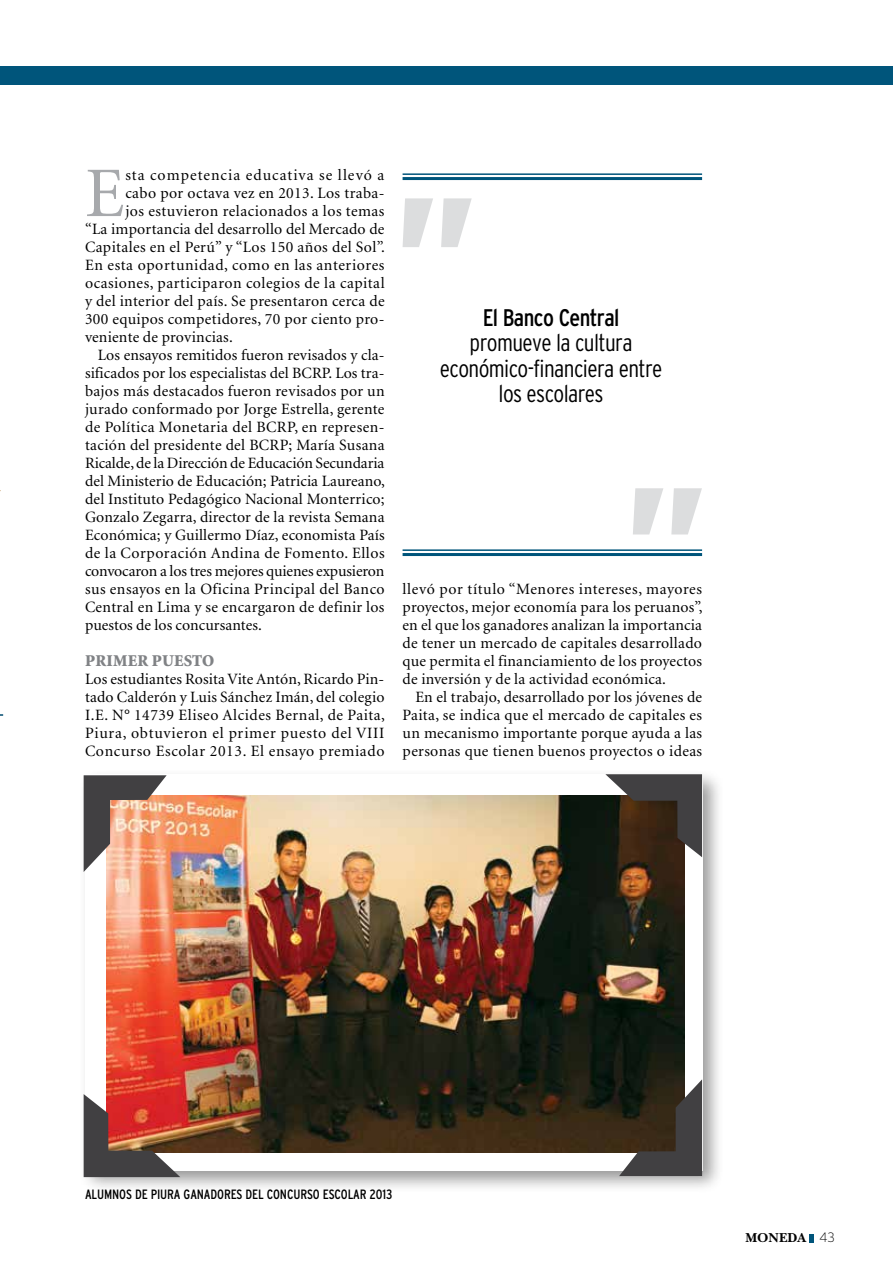
<style>
.page{position:relative;width:893px;height:1276px;background:#fff}
.page>*{position:absolute;margin:0;border:0;box-sizing:border-box;transform-origin:0 0}
.t1{font:71.1px "Minion";color:#a7a9ac}
.t2{font:300 condensed 24px/25.5px "Interstate";letter-spacing:-.025em;color:#000;text-align:center}
.t3{font:condensed 24px "Interstate";letter-spacing:-.025em;color:#000}
.t4{font:900 16.5px "Minion";letter-spacing:.015em;color:#808285}
.t5{font:15.75px/18px "Minion";letter-spacing:.015em;color:#000;text-align:justify}
.t6{font:15.75px "Minion";letter-spacing:-.01em;color:#000}
.t7{font:15.75px "Minion";letter-spacing:.035em;color:#000}
.t8{font:15.75px "Minion";letter-spacing:.065em;color:#000}
.t9{font:condensed 13.5px "Interstate";letter-spacing:-.01em;color:#000}
.t10{font:13.5px "New Baskerville Bold SC";color:#000}
.s1{font-family:"Interstate";font-weight:200}
</style>
<div class="page">
<svg style="left:809px;top:1234px;width:4px;height:8px"></svg>
<div style="left:0;top:67px;width:893px;height:18px;background:#00557b"></div>
<div style="left:79px;top:768px;width:646px;height:425px;background:#000;opacity:.4"></div>
<div style="left:85px;top:774px;width:617px;height:396px;background:#fff"></div>
<img style="left:106px;top:795px;width:578px;height:357px">
<hr style="left:403px;top:553px;width:299px;height:3px;background:#00557b">
<hr style="left:403px;top:549px;width:299px;height:2px;background:#00557b">
<svg style="left:633px;top:488px;width:69px;height:46px"></svg>
<svg style="left:403px;top:198px;width:69px;height:49px"></svg>
<hr style="left:403px;top:177px;width:299px;height:3px;background:#00557b">
<hr style="left:403px;top:173px;width:299px;height:2px;background:#00557b">
<svg style="left:84px;top:775px;width:83px;height:97px"></svg>
<img style="left:84px;top:1094px;width:96px;height:83px">
<svg style="left:619px;top:1079px;width:83px;height:97px"></svg>
<svg style="left:605px;top:774px;width:97px;height:83px"></svg>
<h1 class="t1" style="left:85px;top:158px;width:41px">E</h1>
<p class="t8" style="left:125px;top:167px;width:261px">sta competencia educativa se llevó a</p>
<p class="t5" style="left:125px;top:185px;width:261px">cabo por octava vez en 2013. Los traba-</p>
<p class="t5" style="left:125px;top:203px;width:261px">jos estuvieron relacionados a los temas</p>
<p class="t5" style="left:85px;top:221px;width:301px">“La importancia del desarrollo del Mercado de</p>
<p class="t5" style="left:85px;top:239px;width:301px">Capitales en el Perú” y “Los 150 años del Sol”.</p>
<p class="t7" style="left:85px;top:257px;width:301px">En esta oportunidad, como en las anteriores</p>
<p class="t5" style="left:85px;top:275px;width:301px">ocasiones, participaron colegios de la capital</p>
<p class="t5" style="left:85px;top:293px;width:301px">y del interior del país. Se presentaron cerca de</p>
<p class="t5" style="left:85px;top:311px;width:301px">300 equipos competidores, 70 por ciento pro-</p>
<p class="t5" style="left:85px;top:329px;width:149px">veniente de provincias.</p>
<p class="t5" style="left:98px;top:347px;width:288px">Los ensayos remitidos fueron revisados y cla-</p>
<p class="t5" style="left:85px;top:365px;width:301px">sificados por los especialistas del BCRP. Los tra-</p>
<p class="t5" style="left:85px;top:383px;width:301px">bajos más destacados fueron revisados por un</p>
<p class="t5" style="left:85px;top:401px;width:301px">jurado conformado por Jorge Estrella, gerente</p>
<p class="t5" style="left:85px;top:419px;width:301px">de Política Monetaria del BCRP, en represen-</p>
<p class="t5" style="left:85px;top:437px;width:301px">tación del presidente del BCRP; María Susana</p>
<p class="t6" style="left:85px;top:455px;width:301px">Ricalde, de la Dirección de Educación Secundaria</p>
<p class="t5" style="left:85px;top:473px;width:301px">del Ministerio de Educación; Patricia Laureano,</p>
<p class="t5" style="left:85px;top:491px;width:301px">del Instituto Pedagógico Nacional Monterrico;</p>
<p class="t5" style="left:85px;top:509px;width:301px">Gonzalo Zegarra, director de la revista Semana</p>
<p class="t5" style="left:85px;top:527px;width:301px">Económica; y Guillermo Díaz, economista País</p>
<p class="t5" style="left:85px;top:545px;width:301px">de la Corporación Andina de Fomento. Ellos</p>
<p class="t6" style="left:85px;top:563px;width:301px">convocaron a los tres mejores quienes expusieron</p>
<p class="t5" style="left:85px;top:581px;width:301px">sus ensayos en la Oficina Principal del Banco</p>
<p class="t5" style="left:85px;top:599px;width:301px">Central en Lima y se encargaron de definir los</p>
<p class="t5" style="left:85px;top:617px;width:178px">puestos de los concursantes.</p>
<p class="t4" style="left:85px;top:652px;width:131px">PRIMER PUESTO</p>
<p class="t5" style="left:85px;top:671px;width:301px">Los estudiantes Rosita Vite Antón, Ricardo Pin&shy;tado Calderón y Luis Sánchez Imán, del colegio I.E. N° 14739 Eliseo Alcides Bernal, de Paita, Piura, obtuvieron el primer puesto del VIII Concurso Escolar 2013. El ensayo premiado</p>
<h2 class="t3" style="left:483px;top:304px;width:138px">EL BANCO CENTRAL</h2>
<h2 class="t2" style="left:440px;top:330px;width:224px">promueve la cultura económico-financiera entre los escolares</h2>
<p class="t5" style="left:403px;top:581px;width:301px">llevó por título “Menores intereses, mayores proyectos, mejor economía para los peruanos”, en el que los ganadores analizan la importancia de tener un mercado de capitales desarrollado que permita el financiamiento de los proyectos de inversión y de la actividad económica.</p>
<p class="t5" style="left:403px;top:689px;width:301px;text-indent:13px">En el trabajo, desarrollado por los jóvenes de Paita, se indica que el mercado de capitales es un mecanismo importante porque ayuda a las personas que tienen buenos proyectos o ideas</p>
<p class="t9" style="left:85px;top:1187px;width:309px">ALUMNOS DE PI URA GANADORES DEL CONCURSO ESCOLAR 2013</p>
<p class="t10" style="left:745px;top:1230px;width:91px">MONEDA <span class="s1">43</span></p>
</div>
